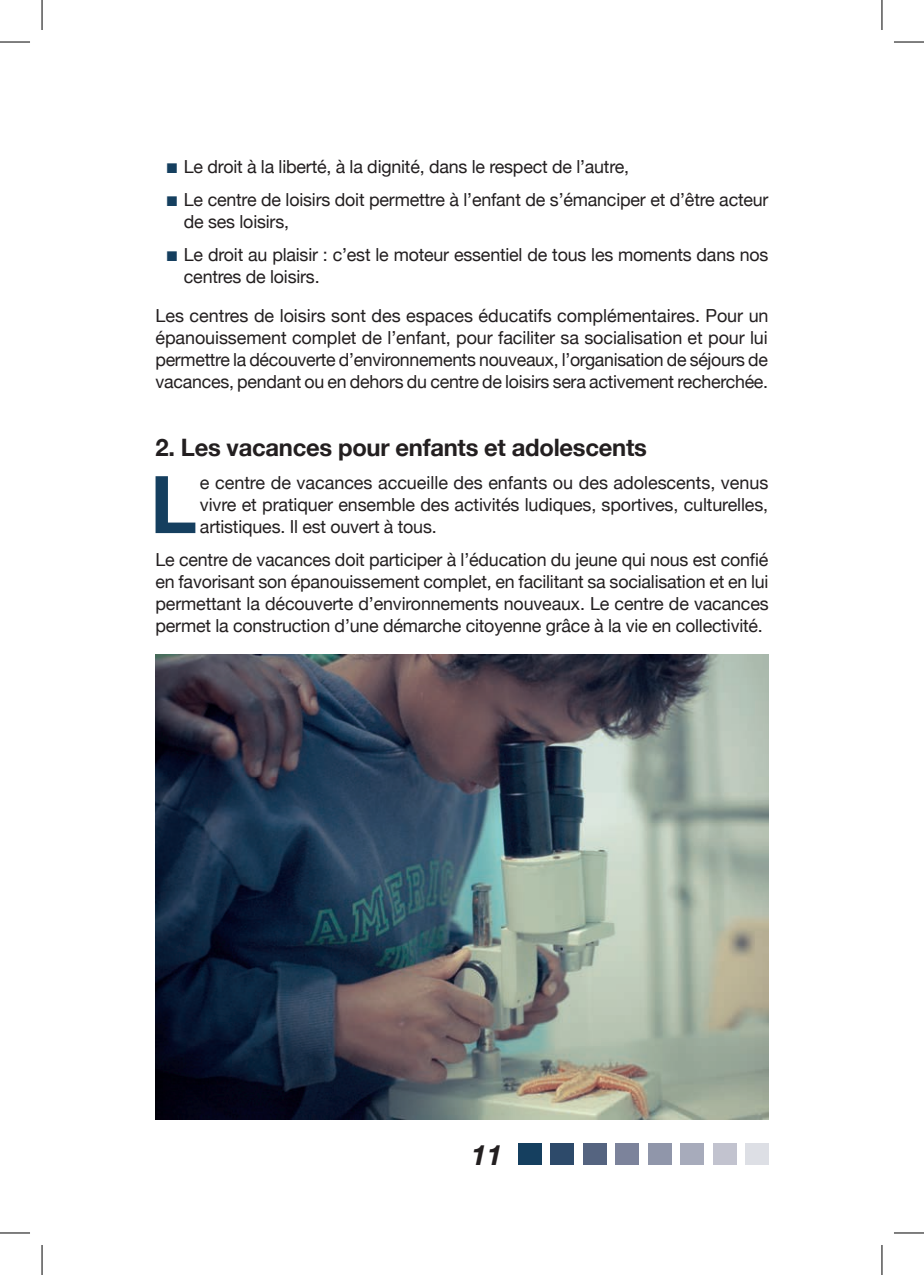
<style>
.page{position:relative;width:924px;height:1275px;background:#fff}
.page>*{position:absolute;margin:0;border:0;box-sizing:border-box;transform-origin:0 0}
.t1{font:700 79.6px "Helvetica Neue";color:#153f5f}
.t2{font:italic 700 28px "Helvetica Neue";color:#231f20}
.t3{font:700 24px "Helvetica Neue";letter-spacing:-.01em;color:#231f20}
.t4{font:18px/22px "Helvetica Neue";letter-spacing:-.01em;color:#231f20;text-align:justify}
.s1{color:#153f5f}
</style>
<div class="page">
<div style="left:518px;top:1143px;width:23px;height:21px;background:#153f5f"></div>
<div style="left:550px;top:1143px;width:23px;height:21px;background:#2d4a6a"></div>
<div style="left:583px;top:1143px;width:23px;height:21px;background:#556480"></div>
<div style="left:615px;top:1143px;width:23px;height:21px;background:#7c839b"></div>
<div style="left:647px;top:1143px;width:24px;height:21px;background:#9096aa"></div>
<div style="left:680px;top:1143px;width:23px;height:21px;background:#a7abbb"></div>
<div style="left:712px;top:1143px;width:23px;height:21px;background:#c2c3cf"></div>
<div style="left:745px;top:1143px;width:23px;height:21px;background:#dddfe5"></div>
<img style="left:155px;top:654px;width:613px;height:465px">
<hr style="left:0;top:42px;width:30px;height:1px;background:#000">
<hr style="left:893px;top:42px;width:30px;height:1px;background:#000">
<hr style="left:0;top:1232px;width:30px;height:1px;background:#000">
<hr style="left:893px;top:1232px;width:30px;height:1px;background:#000">
<hr style="left:42px;top:0;width:1px;height:30px;background:#000">
<hr style="left:42px;top:1245px;width:1px;height:30px;background:#000">
<hr style="left:881px;top:0;width:1px;height:30px;background:#000">
<hr style="left:881px;top:1245px;width:1px;height:30px;background:#000">
<p class="t4" style="left:167px;top:154px;width:463px"><span class="s1">■</span> Le droit à la liberté, à la dignité, dans le respect de l’autre,</p>
<p class="t4" style="left:184px;top:187px;width:586px;text-indent:-17px"><span class="s1">■</span> Le centre de loisirs doit permettre à l’enfant de s’émanciper et d’être acteur de ses loisirs,</p>
<p class="t4" style="left:184px;top:243px;width:586px;text-indent:-17px"><span class="s1">■</span> Le droit au plaisir : c’est le moteur essentiel de tous les moments dans nos centres de loisirs.</p>
<p class="t4" style="left:155px;top:304px;width:614px">Les centres de loisirs sont des espaces éducatifs complémentaires. Pour un épanouissement complet de l’enfant, pour faciliter sa socialisation et pour lui permettre la découverte d’environnements nouveaux, l’organisation de séjours de vacances, pendant ou en dehors du centre de loisirs sera activement recherchée.</p>
<h3 class="t3" style="left:155px;top:425px;width:492px">2. Les vacances pour enfants et adolescents</h3>
<h1 class="t1" style="left:150px;top:433px;width:48px">L</h1>
<p class="t4" style="left:200px;top:470px;width:570px">e centre de vacances accueille des enfants ou des adolescents, venus vivre et pratiquer ensemble des activités ludiques, sportives, culturelles, artistiques. Il est ouvert à tous.</p>
<p class="t4" style="left:155px;top:548px;width:614px">Le centre de vacances doit participer à l’éducation du jeune qui nous est confié en favorisant son épanouissement complet, en facilitant sa socialisation et en lui permettant la découverte d’environnements nouveaux. Le centre de vacances permet la construction d’une démarche citoyenne grâce à la vie en collectivité.</p>
<h2 class="t2" style="left:471px;top:1132px;width:33px">11</h2>
</div>
